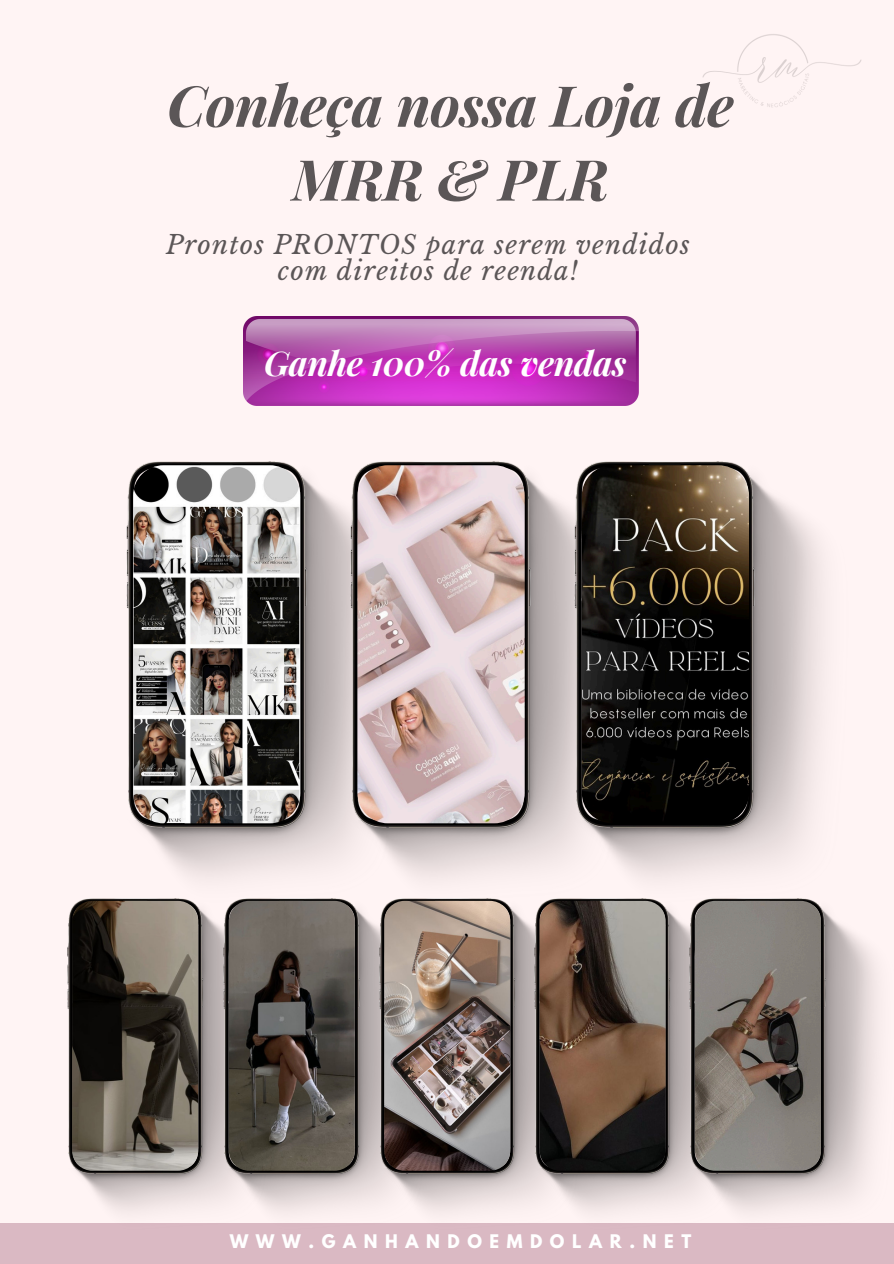
<style>
.page{position:relative;width:894px;height:1264px;background:#fff}
.page>*{position:absolute;margin:0;border:0;box-sizing:border-box;transform-origin:0 0}
.t1{font:italic 700 56.55px/73.9px "Playfair Display";letter-spacing:-.01em;color:#5b5657;text-align:center}
.t2{font:italic 700 34.05px "Playfair Display";letter-spacing:-.01em;color:#fff}
.t3{font:italic 25.65px/25.7px "Libre Baskerville";letter-spacing:.045em;color:#5b5657;text-align:center}
.t4{font:700 16.65px "League Spartan";letter-spacing:.455em;color:#fff}
</style>
<div class="page">
<div style="left:0;top:0;width:893px;height:1263px;background:#fff4f4"></div>
<img style="left:702px;top:34px;width:160px;height:73px">
<div style="left:0;top:1223px;width:893px;height:40px;background:#dab9c3"></div>
<img style="left:126px;top:462px;width:223px;height:416px">
<img style="left:133px;top:465px;width:167px;height:358px">
<img style="left:349px;top:462px;width:224px;height:416px">
<img style="left:357px;top:465px;width:167px;height:358px">
<img style="left:573px;top:462px;width:249px;height:416px">
<img style="left:581px;top:465px;width:167px;height:358px">
<img style="left:67px;top:898px;width:156px;height:313px">
<img style="left:72px;top:900px;width:126px;height:270px">
<img style="left:223px;top:898px;width:155px;height:313px">
<img style="left:229px;top:900px;width:126px;height:270px">
<img style="left:378px;top:898px;width:155px;height:313px">
<img style="left:384px;top:900px;width:126px;height:270px">
<img style="left:533px;top:898px;width:155px;height:313px">
<img style="left:539px;top:900px;width:126px;height:270px">
<img style="left:688px;top:898px;width:189px;height:313px">
<img style="left:694px;top:900px;width:126px;height:270px">
<img style="left:243px;top:317px;width:395px;height:89px">
<p class="t1" style="left:167px;top:66px;width:568px">Conheça nossa Loja de<br>MRR &amp; PLR</p>
<p class="t3" style="left:166px;top:232px;width:525px">Prontos PRONTOS para serem vendidos com direitos de reenda!</p>
<p class="t2" style="left:264px;top:339px;width:364px">Ganhe 100% das vendas</p>
<p class="t4" style="left:229px;top:1233px;width:463px">WWW.GANHANDOEMDOLAR.NET</p>
</div>
